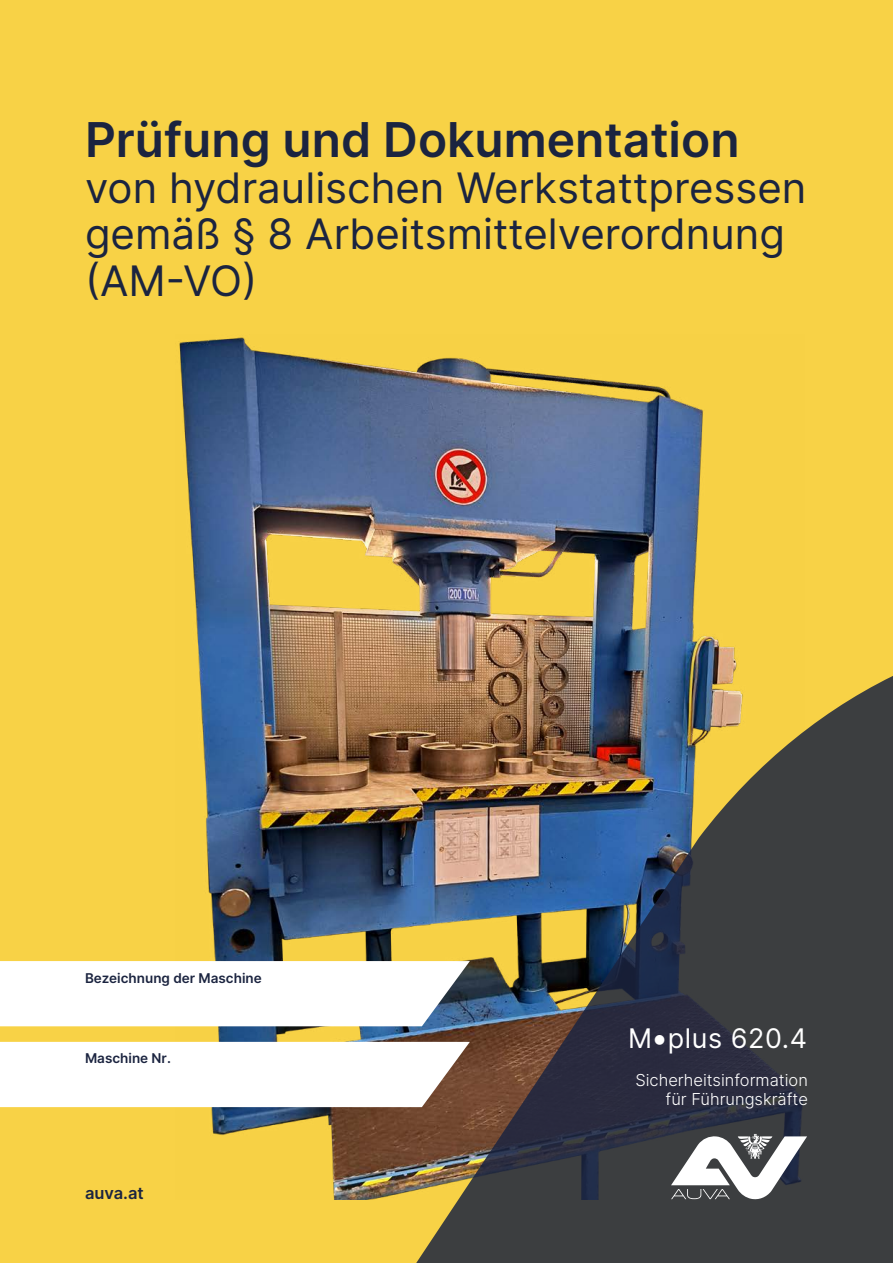
<style>
.page{position:relative;width:893px;height:1263px;background:#f8d246}
.page>*{position:absolute;margin:0;border:0;box-sizing:border-box;transform-origin:0 0}
.U1_U4_Titel{font:600 48px "Inter";color:#1b2440}
.U1_U4_Titel-2{font:42px/46.2px "Inter";color:#1b2440}
.U1_U4_A_Serienkennzeichung_Vorderseite{font:27px "Inter";letter-spacing:.02em;color:#fff}
.U1_U4_U1_Fußzeile_11pt{font:300 16.5px/19.8px "Inter";color:#fff;text-align:right}
.fließtext{font:600 16.5px "Inter";color:#1b2440}
.fließtext-2{font:600 13.5px "Inter";color:#1b2440}
</style>
<div class="page">
<img style="left:179px;top:337px;width:524px;height:274px">
<img style="left:2px;top:611px;width:891px;height:652px">
<svg style="left:671px;top:1134px;width:136px;height:65px;background:#999a9d"></svg>
<div style="left:0;top:961px;width:470px;height:65px;background:#fff"></div>
<div style="left:0;top:1042px;width:470px;height:65px;background:#fff"></div>
<p class="U1_U4_Titel" style="left:85px;top:104px;width:656px">Prüfung und Dokumentation</p>
<p class="U1_U4_Titel-2" style="left:85px;top:164px;width:723px">von hydraulischen Werkstattpressen gemäß § 8 Arbeitsmittelverordnung (AM-VO)</p>
<p class="fließtext-2" style="left:85px;top:968px;width:178px">Bezeichnung der Maschine</p>
<p class="fließtext-2" style="left:85px;top:1048px;width:87px">Maschine Nr.</p>
<p class="fließtext" style="left:85px;top:1181px;width:60px">auva.at</p>
<p class="U1_U4_A_Serienkennzeichung_Vorderseite" style="left:628px;top:1018px;width:181px">M•plus 620.4</p>
<p class="U1_U4_U1_Fußzeile_11pt" style="left:635px;top:1069px;width:174px">Sicherheitsinformation für Führungskräfte</p>
</div>
